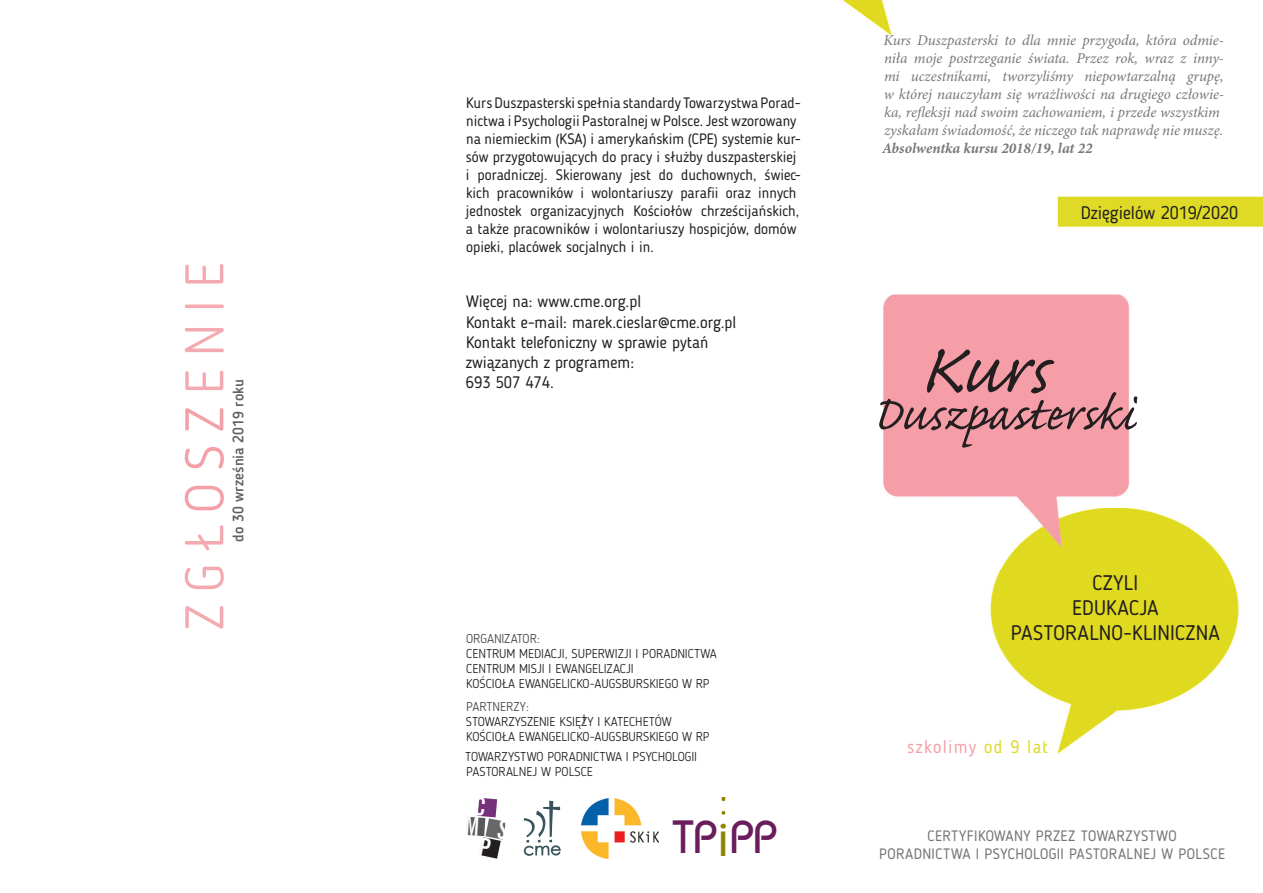
<style>
.page{position:relative;width:1263px;height:893px;background:#fff}
.page>*{position:absolute;margin:0;border:0;box-sizing:border-box;transform-origin:0 0}
.t1{font:90px "Caflisch Script Pro";color:#231f20}
.t2{font:61.5px "Caflisch Script Pro";letter-spacing:-.01em;color:#231f20}
.t3{font:300 54px "Blogger Sans";letter-spacing:.23em;color:#f3aab0}
.t4{font:46.35px "Bahamas";color:#691d5b}
.t5{font:21px/25.2px "Blogger Sans";letter-spacing:.01em;color:#231f20;text-align:center}
.t6{font:18.15px "Blogger Sans";color:#231f20}
.t7{font:18px "Blogger Sans";letter-spacing:.07em;color:#f3a0a8}
.t8{font:16.5px/19.8px "Blogger Sans";color:#231f20}
.t9{font:15px/18px "Blogger Sans";color:#231f20}
.t10{font:italic 15px/18px "Minion Pro";letter-spacing:-.005em;color:#76787b}
.t11{font:15px/18px "Blogger Sans";letter-spacing:.025em;color:#757679;text-align:center}
.t12{font:italic 700 15px "Minion Pro";color:#76787b}
.t13{font:500 15px "Blogger Sans";color:#5f5f62}
.t14{font:300 12.75px/15px "Blogger Sans";color:#231f20}
.t15{font:300 12.75px "Blogger Sans";letter-spacing:-.005em;color:#454647}
.s1{color:#f3a0a8}
.s2{font-size:48.9px;color:#8e8500}
.s3{color:#deda26}
</style>
<div class="page">
<img style="left:842px;top:0;width:50px;height:36px">
<svg style="left:721px;top:797px;width:4px;height:16px"></svg>
<img style="left:581px;top:798px;width:78px;height:60px">
<svg style="left:524px;top:801px;width:37px;height:55px"></svg>
<img style="left:990px;top:518px;width:249px;height:236px">
<img style="left:883px;top:294px;width:247px;height:214px">
<img style="left:990px;top:508px;width:181px;height:60px">
<div style="left:1058px;top:197px;width:205px;height:30px;background:#deda26"></div>
<svg style="left:466px;top:797px;width:40px;height:62px"></svg>
<h3 class="t3" style="left:172px;top:630px;width:370px;rotate:-90deg">ZGŁ<span class="s1">OSZ</span>ENIE</h3>
<p class="t13" style="left:229px;top:542px;width:164px;rotate:-90deg">do 30 września 2019 roku</p>
<p class="t9" style="left:466px;top:93px;width:337px">Kurs Duszpasterski spełnia standardy Towarzystwa Porad&shy;nictwa i Psychologii Pastoralnej w Polsce. Jest wzorowany na niemieckim (KSA) i amerykańskim (CPE) systemie kur&shy;sów przygotowujących do pracy i służby duszpasterskiej i poradniczej. Skierowany jest do duchownych, świec&shy;kich pracowników i wolontariuszy parafii oraz innych jednostek organizacyjnych Kościołów chrześcijańskich, a także pracowników i wolontariuszy hospicjów, domów opieki, placówek socjalnych i in.</p>
<p class="t8" style="left:466px;top:291px;width:272px;line-height:21.3px">Więcej na: www.cme.org.pl<br>Kontakt e-mail: marek.cieslar@cme.org.pl</p>
<p class="t8" style="left:466px;top:332px;width:244px">Kontakt telefoniczny w sprawie pytań związanych z programem:<br>693 507 474.</p>
<p class="t15" style="left:466px;top:631px;width:75px">ORGANIZATOR:</p>
<p class="t14" style="left:466px;top:646px;width:252px">CENTRUM MEDIACJI, SUPERWIZJI I PORADNICTWA<br>CENTRUM MISJI I EWANGELIZACJI<br>KOŚCIOŁA EWANGELICKO-AUGSBURSKIEGO W RP</p>
<p class="t15" style="left:466px;top:699px;width:64px">PARTNERZY:</p>
<p class="t14" style="left:466px;top:714px;width:245px">STOWARZYSZENIE KSIĘŻY I KATECHETÓW<br>KOŚCIOŁA EWANGELICKO-AUGSBURSKIEGO W RP</p>
<p class="t14" style="left:465px;top:749px;width:233px">TOWARZYSTWO PORADNICTWA I PSYCHOLOGII<br>PASTORALNEJ W POLSCE</p>
<h3 class="t4" style="left:673px;top:812px;width:105px">TP<span class="s2">i</span>PP</h3>
<p class="t10" style="left:883px;top:32px;width:342px">Kurs Duszpasterski to dla mnie przygoda, która odmie&shy;niła moje postrzeganie świata. Przez rok, wraz z inny&shy;mi uczestnikami, tworzyliśmy niepowtarzalną grupę, w której nauczyłam się wrażliwości na drugiego człowie&shy;ka, refleksji nad swoim zachowaniem, i przede wszystkim zyskałam świadomość, że niczego tak naprawdę nie muszę.</p>
<p class="t12" style="left:882px;top:139px;width:212px">Absolwentka kursu 2018/19, lat 22</p>
<p class="t6" style="left:1081px;top:201px;width:159px">Dzięgielów 2019/2020</p>
<h1 class="t1" style="left:919px;top:323px;width:130px">Kurs</h1>
<h2 class="t2" style="left:872px;top:382px;width:265px">Duszpasterski</h2>
<h3 class="t5" style="left:1011px;top:570px;width:211px">CZYLI<br>EDUKACJA<br>PASTORALNO-KLINICZNA</h3>
<p class="t7" style="left:907px;top:735px;width:142px">szkolimy <span class="s3">od 9 lat</span></p>
<p class="t11" style="left:879px;top:827px;width:348px">CERTYFIKOWANY PRZEZ TOWARZYSTWO<br>PORADNICTWA I PSYCHOLOGII PASTORALNEJ W POLSCE</p>
</div>
